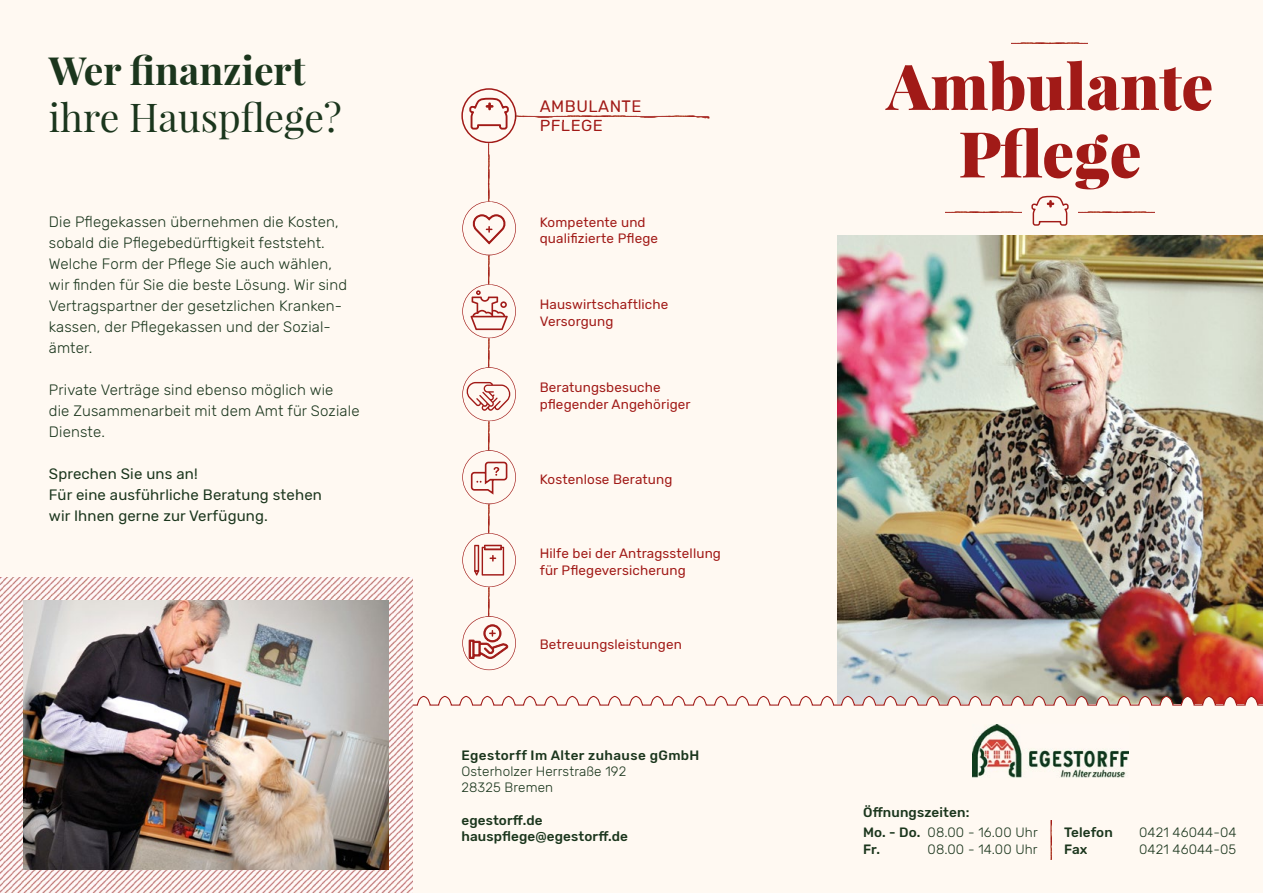
<style>
.page{position:relative;width:1263px;height:893px;background:#fff9f2}
.page>*{position:absolute;margin:0;border:0;box-sizing:border-box;transform-origin:0 0}
.t1{font:900 63.3px/67.5px "Playfair Display";color:#a11a17;text-align:center}
.t2{font:39px "Playfair Display";color:#1b361d}
.t3{font:700 39px "Playfair Display";color:#1b361d}
.t4{font:16.5px/19.8px "Rubik";letter-spacing:.03em;color:#a11a17}
.t5{font:300 15px/21px "Rubik";letter-spacing:.01em;color:#1b361d}
.t6{font:15px/21px "Rubik";letter-spacing:.01em;color:#1b361d}
.t7{font:13.5px/16.2px "Rubik";letter-spacing:.01em;color:#a11a17}
.t8{font:500 13.5px/16.2px "Rubik";letter-spacing:.01em;color:#1b361d}
.t9{font:300 13.5px/16.2px "Rubik";letter-spacing:.01em;color:#1b361d}
.t10{font:500 13.5px "Rubik";letter-spacing:.03em;color:#1b361d}
.s1{font-weight:300}
</style>
<div class="page">
<img style="left:838px;top:236px;width:425px;height:459px">
<svg style="left:412px;top:695px;width:851px;height:11px"></svg>
<svg style="left:1031px;top:195px;width:38px;height:31px"></svg>
<img style="left:972px;top:724px;width:156px;height:53px">
<svg style="left:462px;top:284px;width:54px;height:54px"></svg>
<svg style="left:462px;top:533px;width:54px;height:54px"></svg>
<img style="left:0;top:577px;width:412px;height:316px">
<img style="left:24px;top:601px;width:365px;height:268px">
<img style="left:1012px;top:42px;width:76px;height:2px">
<img style="left:1079px;top:211px;width:76px;height:2px">
<img style="left:1050px;top:820px;width:2px;height:40px">
<img style="left:946px;top:211px;width:76px;height:2px">
<img style="left:488px;top:144px;width:2px;height:57px">
<img style="left:488px;top:256px;width:2px;height:28px">
<svg style="left:462px;top:201px;width:54px;height:55px"></svg>
<img style="left:486px;top:338px;width:6px;height:29px">
<svg style="left:462px;top:367px;width:54px;height:54px"></svg>
<img style="left:486px;top:421px;width:6px;height:29px">
<img style="left:488px;top:505px;width:2px;height:28px">
<svg style="left:462px;top:450px;width:54px;height:55px"></svg>
<img style="left:488px;top:587px;width:2px;height:29px">
<svg style="left:462px;top:616px;width:54px;height:54px"></svg>
<img style="left:516px;top:112px;width:194px;height:8px">
<svg style="left:461px;top:88px;width:55px;height:56px"></svg>
<img style="left:541px;top:120px;width:61px;height:1px">
<h2 class="t3" style="left:49px;top:45px;width:258px">Wer finanziert</h2>
<h2 class="t2" style="left:49px;top:93px;width:294px">ihre Hauspflege?</h2>
<p class="t5" style="left:49px;top:212px;width:300px">Die Pflegekassen übernehmen die Kosten, sobald die Pflegebedürftigkeit feststeht.<br>Welche Form der Pflege Sie auch wählen, wir finden für Sie die beste Lösung. Wir sind Vertragspartner der gesetzlichen Kranken&shy;kassen, der Pflege kassen und der Sozial&shy;ämter.</p>
<p class="t5" style="left:49px;top:380px;width:312px">Private Verträge sind ebenso möglich wie<br>die Zusammenarbeit mit dem Amt für Soziale<br>Dienste.</p>
<p class="t6" style="left:49px;top:464px;width:275px">Sprechen Sie uns an!<br>Für eine ausführliche Beratung stehen wir Ihnen gerne zur Verfügung.</p>
<p class="t4" style="left:540px;top:96px;width:103px">AMBULANTE<br>PFLEGE</p>
<p class="t7" style="left:540px;top:214px;width:120px">Kompetente und qualifizierte Pflege</p>
<p class="t7" style="left:540px;top:297px;width:130px">Hauswirtschaftliche<br>Versorgung</p>
<p class="t7" style="left:540px;top:380px;width:152px">Beratungsbesuche pflegender Angehöriger</p>
<p class="t7" style="left:540px;top:471px;width:134px">Kostenlose Beratung</p>
<p class="t7" style="left:540px;top:546px;width:183px">Hilfe bei der Antragsstellung für Pflegeversicherung</p>
<p class="t7" style="left:540px;top:637px;width:144px">Betreuungsleistungen</p>
<p class="t10" style="left:461px;top:747px;width:240px">Egestorff Im Alter zuhause gGmbH</p>
<p class="t9" style="left:461px;top:764px;width:166px">Osterholzer Herrstraße 192<br>28325 Bremen</p>
<p class="t8" style="left:461px;top:812px;width:168px">egestorff.de hauspflege@egestorff.de</p>
<h1 class="t1" style="left:887px;top:52px;width:328px">Ambulante<br>Pflege</h1>
<p class="t8" style="left:863px;top:802px;width:176px;line-height:20.4px">Öffnungszeiten:<br>Mo. - Do. <span class="s1">08.00 - 16.00 Uhr</span></p>
<p class="t8" style="left:863px;top:841px;width:18px">Fr.</p>
<p class="t9" style="left:928px;top:841px;width:112px">08.00 - 14.00 Uhr</p>
<p class="t8" style="left:1064px;top:825px;width:50px">Telefon</p>
<p class="t9" style="left:1139px;top:825px;width:99px">0421 46044-04</p>
<p class="t8" style="left:1064px;top:841px;width:25px">Fax</p>
<p class="t9" style="left:1139px;top:841px;width:99px">0421 46044-05</p>
</div>
